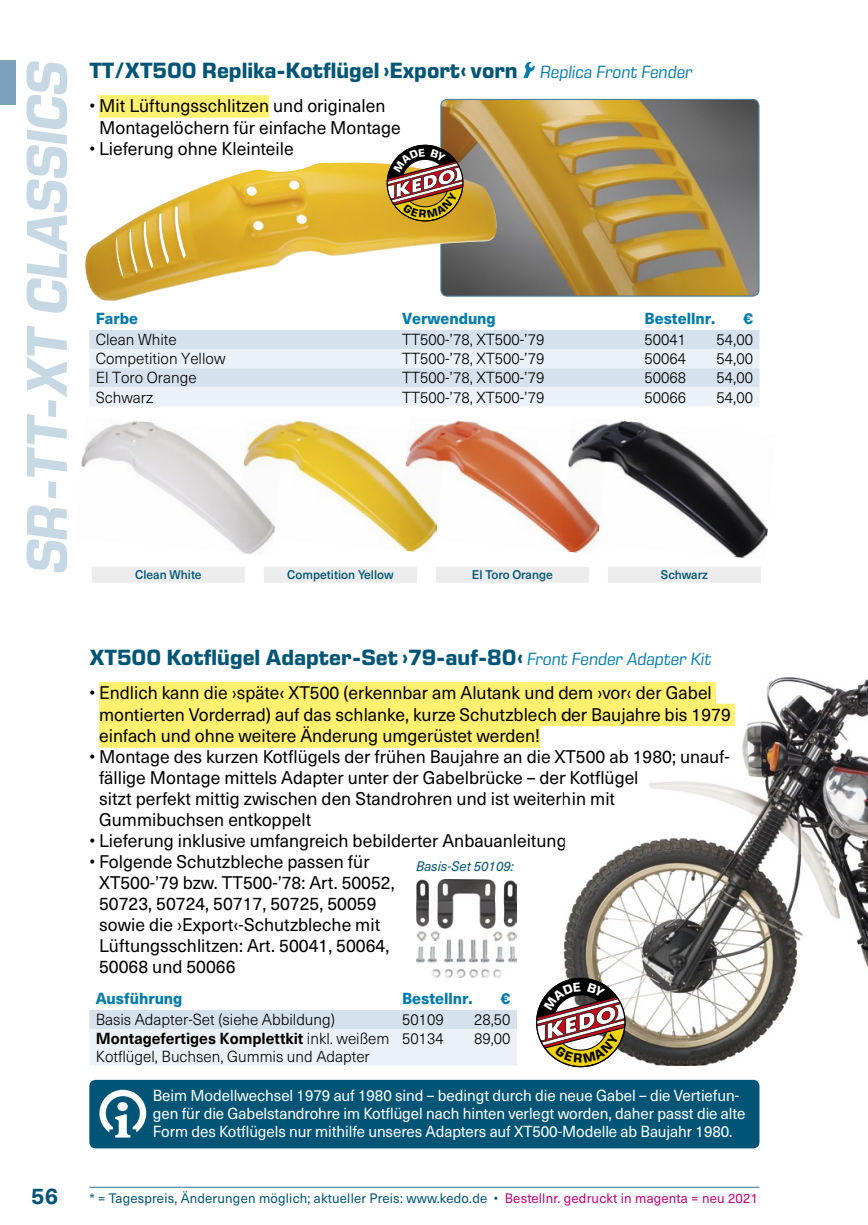
<style>
.page{position:relative;width:868px;height:1225px;background:#fff}
.page>*{position:absolute;margin:0;border:0;box-sizing:border-box;transform-origin:0 0}
.t1{font:italic 700 58.5px "Eurostile Next Pro";letter-spacing:-.025em;color:#c7d8e5}
.t2{font:700 22.5px "Eurostile Next Pro";color:#005576}
.t3{font:700 22.5px "Neue Haas Unica Pro";color:#005576}
.t4{font:18px/20.9px "Neue Haas Unica Pro";color:#000}
.t5{font:300 15.75px/18px "Neue Haas Unica Pro";color:#000}
.t6{font:15.75px/18px "Neue Haas Unica Pro";letter-spacing:-.005em;color:#fff;scale:.96 1}
.t7{font:800 15.75px "Neue Haas Unica Pro";color:#007bad}
.t8{font:13.5px "Neue Haas Unica Pro";letter-spacing:.015em;color:#005576}
.t9{font:italic 13.5px "Neue Haas Unica Pro";color:#005576}
.t10{font:500 12.38px "Neue Haas Unica Pro";color:#005576}
.s1{font-weight:400;font-style:italic;font-size:18px;color:#007bad}
.s2{font-weight:700}
.s3{color:#c4007a}
</style>
<div class="page">
<hr style="left:89px;top:1186px;width:670px;height:1px;background:#4a7f9f">
<div style="left:0;top:61px;width:16px;height:44px;background:#7ba0bb"></div>
<div style="left:92px;top:567px;width:153px;height:15px;background:#ececec"></div>
<div style="left:99px;top:95px;width:170px;height:23px;background:#fff16f"></div>
<svg style="left:523px;top:62px;width:11px;height:16px"></svg>
<svg style="left:89px;top:330px;width:670px;height:76px"></svg>
<svg style="left:81px;top:420px;width:687px;height:158px"></svg>
<img style="left:237px;top:420px;width:208px;height:133px">
<div style="left:607px;top:567px;width:153px;height:15px;background:#ececec"></div>
<div style="left:436px;top:567px;width:153px;height:15px;background:#ececec"></div>
<div style="left:264px;top:567px;width:153px;height:15px;background:#ececec"></div>
<img style="left:442px;top:99px;width:316px;height:196px">
<div style="left:440px;top:99px;width:319px;height:198px;border:1px solid #4a7f9f;border-radius:6px"></div>
<img style="left:85px;top:162px;width:412px;height:139px">
<div style="left:99px;top:682px;width:616px;height:22px;background:#fff16f"></div>
<div style="left:99px;top:703px;width:635px;height:23px;background:#fff16f"></div>
<div style="left:99px;top:725px;width:441px;height:23px;background:#fff16f"></div>
<svg style="left:89px;top:1010px;width:428px;height:55px"></svg>
<img style="left:564px;top:678px;width:303px;height:387px">
<div style="left:89px;top:1079px;width:670px;height:69px;background:#005576;border-radius:6px"></div>
<svg style="left:99px;top:1089px;width:47px;height:48px"></svg>
<img style="left:416px;top:880px;width:100px;height:98px">
<svg style="left:383px;top:145px;width:84px;height:80px"></svg>
<svg style="left:536px;top:978px;width:93px;height:90px"></svg>
<h1 class="t1" style="left:14px;top:574px;width:512px;rotate:-90deg">SR-TT-XT Classics</h1>
<p class="t2" style="left:89px;top:57px;width:604px">TT/XT500 Replika-Kotflügel ›Export‹ vorn <span class="s1">Replica Front Fender</span></p>
<p class="t4" style="left:99px;top:95px;width:303px;line-height:21.6px;text-indent:-10px">• Mit Lüftungsschlitzen und originalen<br>Montagelöchern für einfache Montage</p>
<p class="t4" style="left:89px;top:139px;width:206px">• Lieferung ohne Kleinteile</p>
<p class="t7" style="left:96px;top:308px;width:44px">Farbe</p>
<p class="t7" style="left:402px;top:308px;width:95px">Verwendung</p>
<p class="t7" style="left:644px;top:308px;width:72px">Bestellnr.</p>
<p class="t7" style="left:743px;top:308px;width:11px">€</p>
<p class="t5" style="left:96px;top:331px;width:82px">Clean White</p>
<p class="t5" style="left:402px;top:331px;width:144px">TT500-’78, XT500-’79</p>
<p class="t5" style="left:644px;top:331px;width:43px">50041</p>
<p class="t5" style="left:716px;top:331px;width:38px">54,00</p>
<p class="t5" style="left:96px;top:350px;width:131px">Competition Yellow</p>
<p class="t5" style="left:402px;top:350px;width:144px">TT500-’78, XT500-’79</p>
<p class="t5" style="left:644px;top:350px;width:43px">50064</p>
<p class="t5" style="left:716px;top:350px;width:38px">54,00</p>
<p class="t5" style="left:96px;top:369px;width:102px">El Toro Orange</p>
<p class="t5" style="left:402px;top:369px;width:144px">TT500-’78, XT500-’79</p>
<p class="t5" style="left:644px;top:369px;width:43px">50068</p>
<p class="t5" style="left:716px;top:369px;width:38px">54,00</p>
<p class="t5" style="left:96px;top:388px;width:59px">Schwarz</p>
<p class="t5" style="left:402px;top:388px;width:144px">TT500-’78, XT500-’79</p>
<p class="t5" style="left:644px;top:388px;width:43px">50066</p>
<p class="t5" style="left:716px;top:388px;width:38px">54,00</p>
<p class="t10" style="left:135px;top:567px;width:68px">Clean White</p>
<p class="t10" style="left:287px;top:567px;width:108px">Competition Yellow</p>
<p class="t10" style="left:472px;top:567px;width:82px">El Toro Orange</p>
<p class="t10" style="left:660px;top:567px;width:49px">Schwarz</p>
<p class="t2" style="left:89px;top:644px;width:623px">XT500 Kotflügel Adapter-Set ›79-auf-80‹ <span class="s1">Front Fender Adapter Kit</span></p>
<p class="t4" style="left:99px;top:682px;width:633px;line-height:21.6px;text-indent:-10px">• Endlich kann die ›späte‹ XT500 (erkennbar am Alutank und dem ›vor‹ der Gabel montierten Vorderrad) auf das schlanke, kurze Schutzblech der Baujahre bis 1979 einfach und ohne weitere Änderung umgerüstet werden!</p>
<p class="t4" style="left:99px;top:746px;width:632px;text-indent:-10px">• Montage des kurzen Kotflügels der frühen Baujahre an die XT500 ab 1980; unauf&shy;fällige Montage mittels Adapter unter der Gabelbrücke – der Kotflügel<br>sitzt perfekt mittig zwischen den Standrohren und ist weiterhin mit Gummibuchsen entkoppelt</p>
<p class="t4" style="left:89px;top:830px;width:479px">• Lieferung inklusive umfangreich bebilderter Anbauanleitung</p>
<p class="t4" style="left:99px;top:851px;width:297px;text-indent:-10px">• Folgende Schutzbleche passen für XT500-ʼ79 bzw. TT500-ʼ78: Art. 50052, 50723, 50724, 50717, 50725, 50059 sowie die ›Export‹-Schutzbleche mit Lüftungsschlitzen: Art. 50041, 50064, 50068 und 50066</p>
<p class="t7" style="left:96px;top:988px;width:88px">Ausführung</p>
<p class="t7" style="left:402px;top:988px;width:72px">Bestellnr.</p>
<p class="t7" style="left:501px;top:988px;width:11px">€</p>
<p class="t5" style="left:96px;top:1011px;width:241px">Basis Adapter-Set (siehe Abbildung)</p>
<p class="t5" style="left:402px;top:1011px;width:43px">50109</p>
<p class="t5" style="left:474px;top:1011px;width:38px">28,50</p>
<p class="t5" style="left:96px;top:1030px;width:295px"><span class="s2">Montagefertiges Komplettkit</span> inkl. weißem<br>Kotflügel, Buchsen, Gummis und Adapter</p>
<p class="t5" style="left:402px;top:1030px;width:43px">50134</p>
<p class="t5" style="left:474px;top:1030px;width:38px">89,00</p>
<p class="t6" style="left:153px;top:1087px;width:618px">Beim Modellwechsel 1979 auf 1980 sind – bedingt durch die neue Gabel – die Vertiefun&shy;gen für die Gabelstandrohre im Kotflügel nach hinten verlegt worden, daher passt die alte<br>Form des Kotflügels nur mithilfe unseres Adapters auf XT500-Modelle ab Baujahr 1980.</p>
<p class="t9" style="left:416px;top:858px;width:99px">Basis-Set 50109:</p>
<p class="t3" style="left:31px;top:1182px;width:28px">56</p>
<p class="t8" style="left:89px;top:1190px;width:670px">* = Tagespreis, Änderungen möglich; aktueller Preis: www.kedo.de • <span class="s3">Bestellnr. gedruckt in magenta = neu 2021</span></p>
</div>
